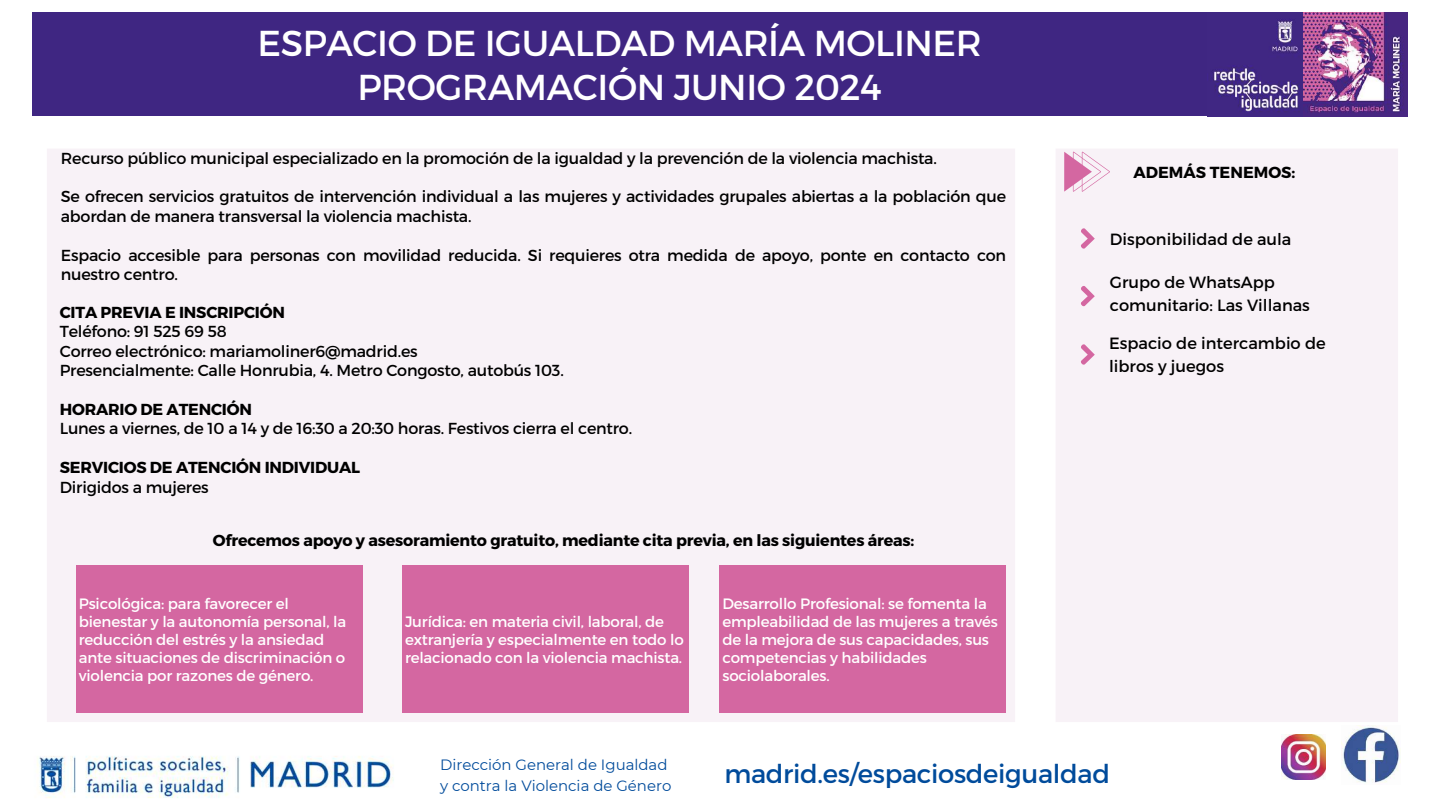
<style>
.page{position:relative;width:1440px;height:810px;background:#fff}
.page>*{position:absolute;margin:0;border:0;box-sizing:border-box;transform-origin:0 0}
.t1{font:36px/44.2px "Montserrat";letter-spacing:-.01em;color:#fff;text-align:center}
.t2{font:25.9px "Montserrat";letter-spacing:-.01em;color:#004b9b}
.t3{font:16.3px/22.5px "Montserrat";color:#000}
.t4{font:16.2px/22.7px "Montserrat";color:#000}
.t5{font:700 16px "Montserrat";color:#000}
.t6{font:15.9px/19.4px "Montserrat";letter-spacing:-.01em;color:#000}
.t7{font:700 15.9px "Montserrat";letter-spacing:-.01em;color:#000}
.t8{font:15px/18px "Montserrat";letter-spacing:-.01em;color:#fff}
.t9{font:14.9px/20.9px "Montserrat";color:#004b9b}
</style>
<div class="page">
<div style="left:32px;top:12px;width:1176px;height:104px;background:#3f2682"></div>
<img style="left:1208px;top:12px;width:200px;height:105px">
<div style="left:1056px;top:149px;width:342px;height:573px;background:#f8f2f7"></div>
<svg style="left:1064px;top:152px;width:46px;height:39px"></svg>
<svg style="left:1079px;top:227px;width:16px;height:23px"></svg>
<div style="left:47px;top:149px;width:968px;height:573px;background:#f8f2f7"></div>
<div style="left:76px;top:566px;width:286px;height:147px;background:#d467a1"></div>
<div style="left:402px;top:566px;width:287px;height:147px;background:#d467a1"></div>
<div style="left:719px;top:566px;width:287px;height:147px;background:#d467a1"></div>
<img style="left:37px;top:756px;width:357px;height:42px">
<img style="left:1208px;top:16px;width:92px;height:97px">
<img style="left:1282px;top:734px;width:44px;height:46px">
<img style="left:1342px;top:725px;width:59px;height:58px">
<svg style="left:1079px;top:285px;width:16px;height:23px"></svg>
<svg style="left:1079px;top:343px;width:16px;height:23px"></svg>
<h1 class="t1" style="left:258px;top:19px;width:726px">ESPACIO DE IGUALDAD MARÍA MOLINER<br>PROGRAMACIÓN JUNIO 2024</h1>
<p class="t6" style="left:61px;top:147px;width:878px">Recurso público municipal especializado en la promoción de la igualdad y la prevención de la violencia machista.</p>
<p class="t6" style="left:61px;top:186px;width:947px">Se ofrecen servicios gratuitos de intervención individual a las mujeres y actividades grupales abiertas a la población que abordan de manera transversal la violencia machista.</p>
<p class="t6" style="left:61px;top:244px;width:947px">Espacio accesible para personas con movilidad reducida. Si requieres otra medida de apoyo, ponte en contacto con nuestro centro.</p>
<p class="t7" style="left:60px;top:302px;width:227px">CITA PREVIA E INSCRIPCIÓN</p>
<p class="t6" style="left:60px;top:321px;width:506px">Teléfono: 91 525 69 58<br>Correo electrónico: mariamoliner6@madrid.es<br>Presencialmente: Calle Honrubia, 4. Metro Congosto, autobús 103.</p>
<p class="t7" style="left:60px;top:399px;width:194px">HORARIO DE ATENCIÓN</p>
<p class="t6" style="left:60px;top:418px;width:574px">Lunes a viernes, de 10 a 14 y de 16:30 a 20:30 horas. Festivos cierra el centro.</p>
<p class="t7" style="left:60px;top:457px;width:302px">SERVICIOS DE ATENCIÓN INDIVIDUAL</p>
<p class="t6" style="left:60px;top:476px;width:150px">Dirigidos a mujeres</p>
<p class="t7" style="left:213px;top:530px;width:703px">Ofrecemos apoyo y asesoramiento gratuito, mediante cita previa, en las siguientes áreas:</p>
<p class="t8" style="left:79px;top:594px;width:269px">Psicológica: para favorecer el bienestar y la autonomía personal, la reducción del estrés y la ansiedad ante situaciones de discriminación o violencia por razones de género.</p>
<p class="t8" style="left:405px;top:612px;width:280px">Jurídica: en materia civil, laboral, de extranjería y especialmente en todo lo relacionado con la violencia machista.</p>
<p class="t8" style="left:722px;top:594px;width:277px">Desarrollo Profesional: se fomenta la empleabilidad de las mujeres a través de la mejora de sus capacidades, sus competencias y habilidades sociolaborales.</p>
<p class="t5" style="left:1134px;top:162px;width:163px">ADEMÁS TENEMOS:</p>
<p class="t4" style="left:1110px;top:227px;width:183px">Disponibilidad de aula</p>
<p class="t4" style="left:1110px;top:270px;width:201px">Grupo de WhatsApp comunitario: Las Villanas</p>
<p class="t3" style="left:1109px;top:331px;width:218px">Espacio de intercambio de libros y juegos</p>
<p class="t9" style="left:440px;top:755px;width:233px">Dirección General de Igualdad y contra la Violencia de Género</p>
<h2 class="t2" style="left:724px;top:757px;width:387px">madrid.es/espaciosdeigualdad</h2>
</div>
